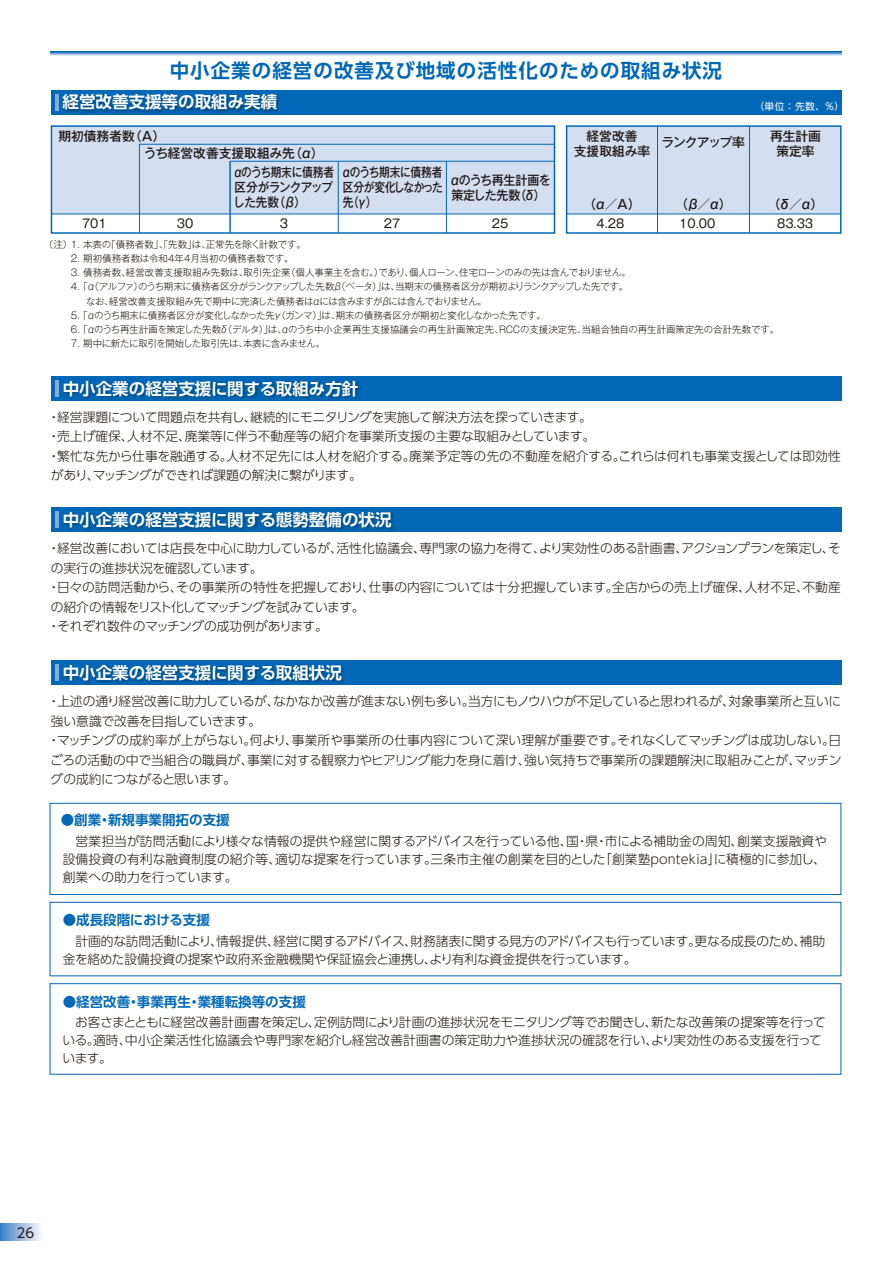
<style>
.page{position:relative;width:893px;height:1263px;background:#fff}
.page>*{position:absolute;margin:0;border:0;box-sizing:border-box;transform-origin:0 0}
.t1{font:700 19.5px "UD Shin Go Pro De";letter-spacing:.05em;color:#0068b7}
.t2{font:700 16.5px "UD Shin Go Pro De";color:#fff}
.t3{font:700 13.5px "UD Shin Go Pro De";color:#0068b7}
.t4{font:13.5px "UD Shin Go Pro";color:#221815}
.t5{font:300 12.75px/19.5px "UD Shin Go Pro";letter-spacing:-.015em;color:#221815}
.t6{font:500 12.75px/15px "Gothic MB101 Pro";letter-spacing:-.015em;color:#221815;text-align:center}
.t7{font:500 12.75px/15px "Gothic MB101 Pro";letter-spacing:-.015em;color:#221815;text-align:justify;scale:.84 1}
.t8{font:500 12.75px/15px "Gothic MB101 Pro";letter-spacing:-.04em;color:#221815;scale:.94 1}
.t9{font:500 12.75px "Gothic MB101 Pro";letter-spacing:-.085em;color:#221815}
.t10{font:12px "Gothic MB101 Pro";color:#221815}
.t11{font:9.75px "UD Shin Go Pro";color:#fff}
.t12{font:300 9.45px/14.2px "Gothic MB101 Pro";letter-spacing:-.02em;color:#221815}
.t13{font:300 9.45px "Gothic MB101 Pro";letter-spacing:.005em;color:#221815}
</style>
<div class="page">
<div style="left:0;top:1224px;width:43px;height:17px;background:linear-gradient(to right,#3e7fc5,#fffcff)"></div>
<svg style="left:51px;top:51px;width:791px;height:5px;background:#70a5d6"></svg>
<div style="left:51px;top:376px;width:791px;height:25px;background:#0068b7"></div>
<hr style="left:55px;top:380px;width:4px;height:17px;background:#88abda">
<img style="left:63px;top:381px;width:297px;height:18px">
<div style="left:51px;top:507px;width:791px;height:25px;background:#0068b7"></div>
<hr style="left:55px;top:512px;width:4px;height:16px;background:#88abda">
<img style="left:63px;top:512px;width:331px;height:19px">
<div style="left:51px;top:660px;width:791px;height:25px;background:#0068b7"></div>
<hr style="left:55px;top:664px;width:4px;height:17px;background:#88abda">
<img style="left:63px;top:665px;width:281px;height:19px">
<div style="left:51px;top:90px;width:790px;height:25px;background:#0068b7"></div>
<hr style="left:55px;top:94px;width:4px;height:16px;background:#88abda">
<img style="left:63px;top:94px;width:216px;height:19px">
<div style="left:51px;top:126px;width:503px;height:88px;background:#d3def1"></div>
<div style="left:51px;top:125px;width:504px;height:109px;border:2px solid #0068b7"></div>
<hr style="left:51px;top:214px;width:503px;height:1px;background:#0068b7">
<div style="left:50px;top:803px;width:791px;height:92px;border:1px solid #0068b7"></div>
<div style="left:50px;top:902px;width:791px;height:74px;border:1px solid #0068b7"></div>
<svg style="left:139px;top:143px;width:416px;height:91px"></svg>
<div style="left:567px;top:126px;width:274px;height:88px;background:#d3def1"></div>
<div style="left:566px;top:125px;width:275px;height:109px;border:2px solid #0068b7"></div>
<hr style="left:566px;top:214px;width:275px;height:1px;background:#0068b7">
<hr style="left:657px;top:126px;width:1px;height:107px;background:#0068b7">
<hr style="left:749px;top:126px;width:1px;height:107px;background:#0068b7">
<div style="left:50px;top:983px;width:791px;height:91px;border:1px solid #0068b7"></div>
<h1 class="t1" style="left:170px;top:55px;width:554px">中小企業の経営の改善及び地域の活性化のための取組み状況</h1>
<p class="t2" style="left:63px;top:89px;width:216px">経営改善支援等の取組み実績</p>
<p class="t11" style="left:754px;top:98px;width:91px">（単位：先数、％）</p>
<p class="t6" style="left:144px;top:126px;width:181px;line-height:16.5px;text-align:left;text-indent:-86px">期初債務者数（Ａ）<br>うち経営改善支援取組み先（α）</p>
<p class="t7" style="left:233px;top:163px;width:122px">αのうち期末に債務者区分がランクアップした先数（β）</p>
<p class="t7" style="left:341px;top:163px;width:123px">αのうち期末に債務者区分が変化しなかった先（γ）</p>
<p class="t8" style="left:449px;top:171px;width:109px">αのうち再生計画を策定した先数（δ）</p>
<p class="t6" style="left:574px;top:127px;width:78px">経営改善<br>支援取組み率</p>
<p class="t9" style="left:661px;top:132px;width:85px">ランクアップ率</p>
<p class="t6" style="left:583px;top:195px;width:59px">（α／Ａ）</p>
<p class="t6" style="left:675px;top:195px;width:58px">（β／α）</p>
<p class="t6" style="left:770px;top:127px;width:52px">再生計画策定率</p>
<p class="t6" style="left:768px;top:195px;width:57px">（δ／α）</p>
<p class="t10" style="left:82px;top:213px;width:26px">701</p>
<p class="t10" style="left:177px;top:213px;width:18px">30</p>
<p class="t10" style="left:280px;top:213px;width:10px">3</p>
<p class="t10" style="left:384px;top:213px;width:18px">27</p>
<p class="t10" style="left:492px;top:213px;width:18px">25</p>
<p class="t10" style="left:597px;top:213px;width:29px">4.28</p>
<p class="t10" style="left:679px;top:213px;width:37px">10.00</p>
<p class="t10" style="left:777px;top:213px;width:37px">83.33</p>
<p class="t13" style="left:44px;top:236px;width:264px">（注）1. 本表の「債務者数」、「先数」は、正常先を除く計数です。</p>
<p class="t13" style="left:71px;top:250px;width:224px">2. 期初債務者数は令和4年4月当初の債務者数です。</p>
<p class="t12" style="left:71px;top:264px;width:561px">3. 債務者数、経営改善支援取組み先数は、取引先企業（個人事業主を含む。）であり、個人ローン、住宅ローンのみの先は含んでおりません。</p>
<p class="t12" style="left:49px;top:278px;width:581px;text-indent:22px">4. 「α（アルファ）のうち期末に債務者区分がランクアップした先数β（ベータ）」は、当期末の債務者区分が期初よりランクアップした先です。　　　　なお、経営改善支援取組み先で期中に完済した債務者はαには含みますがβには含んでおりません。</p>
<p class="t12" style="left:71px;top:307px;width:476px">5. 「αのうち期末に債務者区分が変化しなかった先γ（ガンマ）」は、期末の債務者区分が期初と変化しなかった先です。</p>
<p class="t13" style="left:71px;top:322px;width:710px">6. 「αのうち再生計画を策定した先数δ（デルタ）」は、αのうち中小企業再生支援協議会の再生計画策定先、ＲＣＣの支援決定先、当組合独自の再生計画策定先の合計先数です。</p>
<p class="t12" style="left:71px;top:335px;width:256px">7. 期中に新たに取引を開始した取引先は、本表に含みません。</p>
<p class="t2" style="left:63px;top:375px;width:297px">中小企業の経営支援に関する取組み方針</p>
<p class="t5" style="left:48px;top:406px;width:795px">・経営課題について問題点を共有し、継続的にモニタリングを実施して解決方法を探っていきます。<br>・売上げ確保、人材不足、廃業等に伴う不動産等の紹介を事業所支援の主要な取組みとしています。<br>・繁忙な先から仕事を融通する。人材不足先には人材を紹介する。廃業予定等の先の不動産を紹介する。これらは何れも事業支援としては即効性があり、マッチングができれば課題の解決に繋がります。</p>
<p class="t2" style="left:63px;top:506px;width:330px">中小企業の経営支援に関する態勢整備の状況</p>
<p class="t5" style="left:48px;top:538px;width:795px">・経営改善においては店長を中心に助力しているが、活性化協議会、専門家の協力を得て、より実効性のある計画書、アクションプランを策定し、その実行の進捗状況を確認しています。<br>・日々の訪問活動から、その事業所の特性を把握しており、仕事の内容については十分把握しています。全店からの売上げ確保、人材不足、不動産の紹介の情報をリスト化してマッチングを試みています。<br>・それぞれ数件のマッチングの成功例があります。</p>
<p class="t2" style="left:63px;top:659px;width:281px">中小企業の経営支援に関する取組状況</p>
<p class="t5" style="left:48px;top:691px;width:795px">・上述の通り経営改善に助力しているが、なかなか改善が進まない例も多い。当方にもノウハウが不足していると思われるが、対象事業所と互いに強い意識で改善を目指していきます。<br>・マッチングの成約率が上がらない。何より、事業所や事業所の仕事内容について深い理解が重要です。それなくしてマッチングは成功しない。日ごろの活動の中で当組合の職員が、事業に対する観察力やヒアリング能力を身に着け、強い気持ちで事業所の課題解決に取組みことが、マッチングの成約につながると思います。</p>
<p class="t3" style="left:61px;top:809px;width:170px">●創業・新規事業開拓の支援</p>
<p class="t5" style="left:63px;top:831px;width:766px;line-height:18px;text-align:justify">　営業担当が訪問活動により様々な情報の提供や経営に関するアドバイスを行っている他、国・県・市による補助金の周知、創業支援融資や設備投資の有利な融資制度の紹介等、適切な提案を行っています。三条市主催の創業を目的とした「創業塾pontekia」に積極的に参加し、創業への助力を行っています。</p>
<p class="t3" style="left:63px;top:909px;width:149px">●成長段階における支援</p>
<p class="t5" style="left:63px;top:931px;width:764px;line-height:18px">　計画的な訪問活動により、情報提供、経営に関するアドバイス、財務諸表に関する見方のアドバイスも行っています。更なる成長のため、補助金を絡めた設備投資の提案や政府系金融機関や保証協会と連携し、より有利な資金提供を行っています。</p>
<p class="t3" style="left:63px;top:990px;width:245px">●経営改善・事業再生・業種転換等の支援</p>
<p class="t5" style="left:63px;top:1013px;width:765px;line-height:18px;text-indent:13px">お客さまとともに経営改善計画書を策定し、定例訪問により計画の進捗状況をモニタリング等でお聞きし、新たな改善策の提案等を行っている。適時、中小企業活性化協議会や専門家を紹介し経営改善計画書の策定助力や進捗状況の確認を行い、より実効性のある支援を行っています。</p>
<p class="t4" style="left:17px;top:1221px;width:19px">26</p>
</div>
